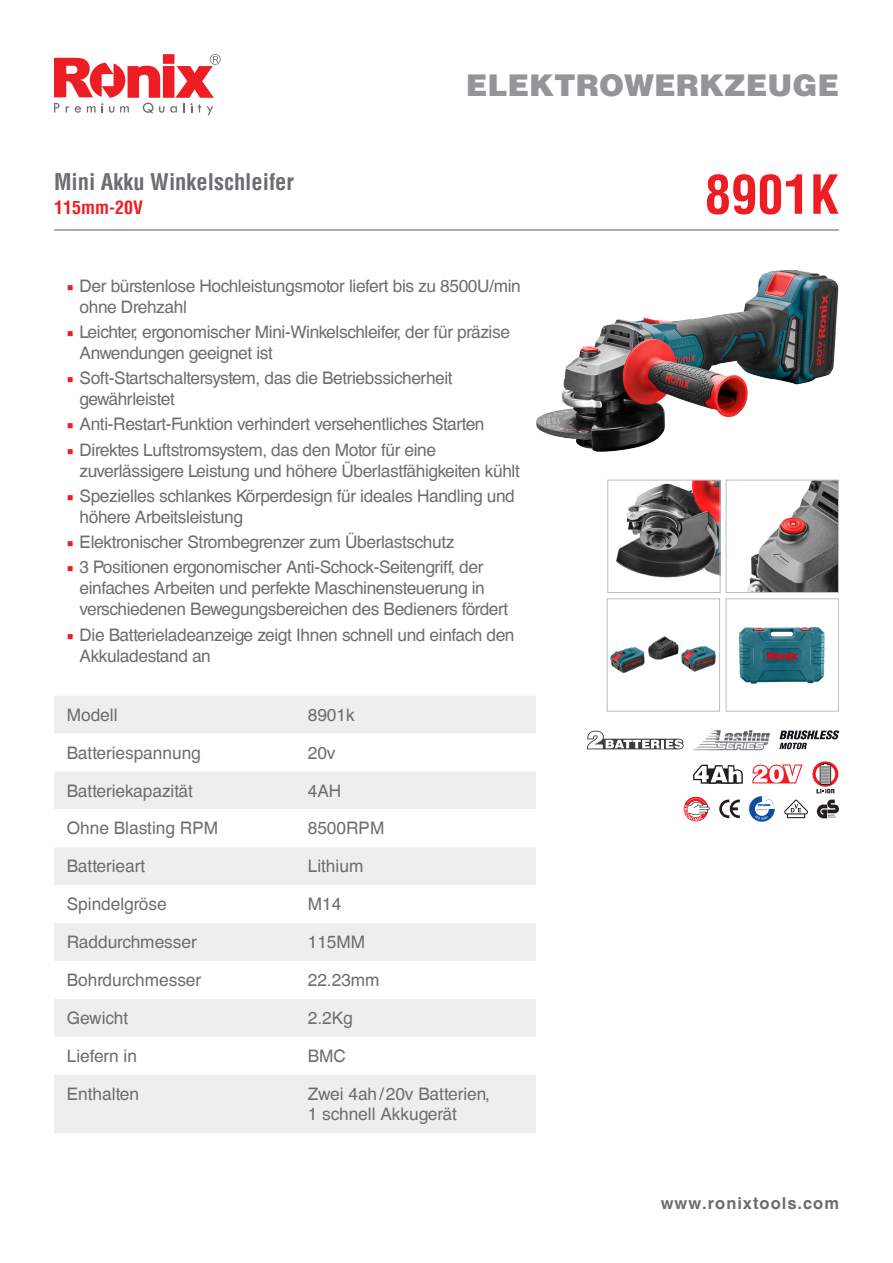
<style>
.page{position:relative;width:893px;height:1263px;background:#fff}
.page>*{position:absolute;margin:0;border:0;box-sizing:border-box;transform-origin:0 0}
.t1{font:700 condensed 52.5px "Helvetica LT";color:#ee1d23}
.t2{font:900 30px "Helvetica LT";color:#939598}
.t3{font:700 condensed 22.5px "Helvetica LT";color:#6c6d70}
.t4{font:700 condensed 18px "Helvetica LT";color:#ee1d23}
.Paragraph_Style_1{font:17.25px/21px "Helvetica CE";letter-spacing:-.02em;color:#6c6d70}
.Paragraph_Style_1-2{font:17.25px "Helvetica CE";color:#6c6d70}
.t5{font:700 16.5px "Helvetica CE";letter-spacing:.06em;color:#6c6d70}
.s1{font-family:"Minion Pro";color:#ee1d23}
</style>
<div class="page">
<svg style="left:54px;top:54px;width:167px;height:61px"></svg>
<div style="left:54px;top:696px;width:482px;height:437px;background:#eeeeef"></div>
<svg style="left:54px;top:733px;width:482px;height:341px"></svg>
<hr style="left:54px;top:229px;width:785px;height:2px;background:#6c6d70">
<img style="left:536px;top:271px;width:303px;height:180px">
<img style="left:616px;top:482px;width:103px;height:96px">
<div style="left:607px;top:480px;width:114px;height:113px;border:1px solid #bcbdc0"></div>
<img style="left:747px;top:482px;width:90px;height:109px">
<div style="left:726px;top:480px;width:113px;height:113px;border:1px solid #bcbdc0"></div>
<svg style="left:587px;top:731px;width:97px;height:18px"></svg>
<div style="left:726px;top:598px;width:113px;height:114px;border:1px solid #bcbdc0"></div>
<img style="left:738px;top:627px;width:87px;height:57px">
<img style="left:610px;top:636px;width:106px;height:37px">
<div style="left:607px;top:598px;width:113px;height:114px;border:1px solid #bcbdc0"></div>
<svg style="left:752px;top:764px;width:50px;height:19px"></svg>
<svg style="left:812px;top:761px;width:27px;height:32px"></svg>
<svg style="left:693px;top:764px;width:50px;height:20px"></svg>
<svg style="left:749px;top:796px;width:26px;height:26px"></svg>
<svg style="left:719px;top:799px;width:21px;height:19px"></svg>
<svg style="left:683px;top:796px;width:27px;height:26px"></svg>
<svg style="left:817px;top:799px;width:22px;height:19px"></svg>
<svg style="left:784px;top:799px;width:24px;height:19px"></svg>
<img style="left:693px;top:730px;width:77px;height:21px">
<svg style="left:779px;top:730px;width:60px;height:19px"></svg>
<p class="t3" style="left:54px;top:167px;width:241px">Mini Akku Winkelschleifer</p>
<p class="t4" style="left:54px;top:196px;width:91px">115mm-20V</p>
<h2 class="t2" style="left:466px;top:65px;width:375px">ELEKTROWERKZEUGE</h2>
<p class="t1" style="left:705px;top:162px;width:136px">8901K</p>
<p class="Paragraph_Style_1" style="left:80px;top:275px;width:443px;text-indent:-13px"><span class="s1">■</span> Der bürstenlose Hochleistungsmotor liefert bis zu 8500U/min ohne Drehzahl</p>
<p class="Paragraph_Style_1" style="left:80px;top:321px;width:432px;text-indent:-13px"><span class="s1">■</span> Leichter, ergonomischer Mini-Winkelschleifer, der für präzise<br>Anwendungen geeignet ist</p>
<p class="Paragraph_Style_1" style="left:80px;top:368px;width:375px;text-indent:-13px"><span class="s1">■</span> Soft-Startschaltersystem, das die Betriebssicherheit gewährleistet</p>
<p class="Paragraph_Style_1" style="left:67px;top:414px;width:419px"><span class="s1">■</span> Anti-Restart-Funktion verhindert versehentliches Starten</p>
<p class="Paragraph_Style_1" style="left:67px;top:439px;width:371px"><span class="s1">■</span> Direktes Luftstromsystem, das den Motor für eine</p>
<p class="Paragraph_Style_1" style="left:80px;top:460px;width:442px">zuverlässigere Leistung und höhere Überlastfähigkeiten kühlt</p>
<p class="Paragraph_Style_1" style="left:80px;top:485px;width:437px;text-indent:-13px"><span class="s1">■</span> Spezielles schlankes Körperdesign für ideales Handling und höhere Arbeitsleistung</p>
<p class="Paragraph_Style_1" style="left:67px;top:532px;width:389px"><span class="s1">■</span> Elektronischer Strombegrenzer zum Überlastschutz</p>
<p class="Paragraph_Style_1" style="left:67px;top:557px;width:418px"><span class="s1">■</span> 3 Positionen ergonomischer Anti-Schock-Seitengriff, der</p>
<p class="Paragraph_Style_1" style="left:80px;top:578px;width:407px">einfaches Arbeiten und perfekte Maschinensteuerung in</p>
<p class="Paragraph_Style_1" style="left:80px;top:599px;width:430px">verschiedenen Bewegungsbereichen des Bedieners fördert</p>
<p class="Paragraph_Style_1" style="left:80px;top:624px;width:437px;text-indent:-13px"><span class="s1">■</span> Die Batterieladeanzeige zeigt Ihnen schnell und einfach den<br>Akkuladestand an</p>
<p class="Paragraph_Style_1" style="left:67px;top:704px;width:52px">Modell</p>
<p class="Paragraph_Style_1" style="left:308px;top:704px;width:48px">8901k</p>
<p class="Paragraph_Style_1-2" style="left:67px;top:742px;width:136px">Batteriespannung</p>
<p class="Paragraph_Style_1" style="left:308px;top:742px;width:29px">20v</p>
<p class="Paragraph_Style_1-2" style="left:67px;top:780px;width:128px">Batteriekapazität</p>
<p class="Paragraph_Style_1" style="left:308px;top:780px;width:35px">4AH</p>
<p class="Paragraph_Style_1-2" style="left:67px;top:818px;width:153px">Ohne Blasting RPM</p>
<p class="Paragraph_Style_1-2" style="left:308px;top:818px;width:78px">8500RPM</p>
<p class="Paragraph_Style_1-2" style="left:67px;top:856px;width:80px">Batterieart</p>
<p class="Paragraph_Style_1-2" style="left:308px;top:856px;width:57px">Lithium</p>
<p class="Paragraph_Style_1-2" style="left:67px;top:894px;width:102px">Spindelgröse</p>
<p class="Paragraph_Style_1" style="left:308px;top:894px;width:35px">M14</p>
<p class="Paragraph_Style_1-2" style="left:67px;top:932px;width:132px">Raddurchmesser</p>
<p class="Paragraph_Style_1" style="left:308px;top:932px;width:59px">115MM</p>
<p class="Paragraph_Style_1-2" style="left:67px;top:970px;width:136px">Bohrdurchmesser</p>
<p class="Paragraph_Style_1" style="left:308px;top:970px;width:73px">22.23mm</p>
<p class="Paragraph_Style_1-2" style="left:67px;top:1008px;width:63px">Gewicht</p>
<p class="Paragraph_Style_1" style="left:308px;top:1007px;width:47px">2.2Kg</p>
<p class="Paragraph_Style_1-2" style="left:67px;top:1046px;width:72px">Liefern in</p>
<p class="Paragraph_Style_1" style="left:308px;top:1045px;width:40px">BMC</p>
<p class="Paragraph_Style_1-2" style="left:67px;top:1084px;width:74px">Enthalten</p>
<p class="Paragraph_Style_1-2" style="left:308px;top:1084px;width:184px">Zwei 4ah/20v Batterien,</p>
<p class="Paragraph_Style_1-2" style="left:308px;top:1104px;width:151px">1 schnell Akkugerät</p>
<p class="t5" style="left:661px;top:1193px;width:180px">www.ronixtools.com</p>
</div>
